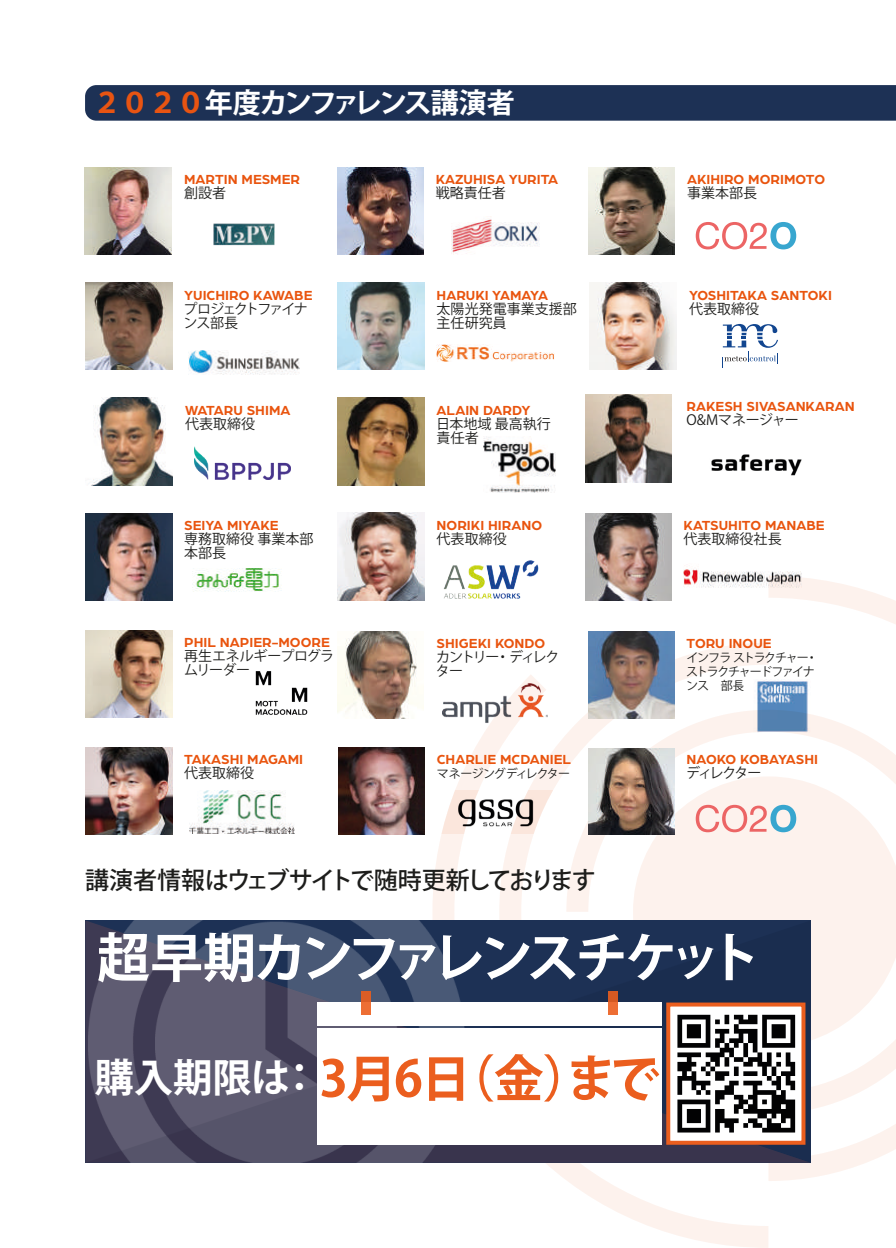
<style>
.page{position:relative;width:896px;height:1248px;background:#fff}
.page>*{position:absolute;margin:0;border:0;box-sizing:border-box;transform-origin:0 0}
.t1{font:700 53px "Koz Go Pr 6 N";letter-spacing:-.11em;color:#fff}
.t2{font:700 50px "Koz Go Pr 6 N";letter-spacing:-.045em;color:#eb5e1e}
.t3{font:700 39.4px "Koz Go Pr 6 N";color:#fff}
.t4{font:700 28px "Koz Go Pr 6 N";letter-spacing:-.04em;color:#fff}
.t5{font:500 24px "Koz Go Pr 6 N";letter-spacing:-.08em;color:#1d1d1b}
.t6{font:700 14px "Arboria";color:#e9540e}
.t7{font:14px/14px "Koz Go Pr 6 N";color:#1d1d1b}
.t8{font:14px/14px "Koz Go Pr 6 N";letter-spacing:-.02em;color:#1d1d1b}
.t9{font:14px/14px "Koz Go Pr 6 N";letter-spacing:-.11em;color:#1d1d1b}
.t10{font:14px/14px "Koz Go Pr 6 N";letter-spacing:-.125em;color:#1d1d1b}
.t11{font:14px "Koz Go Pr 6 N";letter-spacing:-.03em;color:#1d1d1b}
.t12{font:12px/14px "Koz Go Pr 6 N";letter-spacing:-.095em;color:#1d1d1b}
.t13{font:12px "Koz Go Pr 6 N";letter-spacing:-.06em;color:#1d1d1b}
.s1{color:#e85412}
</style>
<div class="page">
<svg style="left:801px;top:576px;width:95px;height:48px"></svg>
<svg style="left:432px;top:723px;width:336px;height:524px"></svg>
<svg style="left:768px;top:1113px;width:128px;height:67px"></svg>
<svg style="left:499px;top:642px;width:269px;height:278px"></svg>
<svg style="left:625px;top:911px;width:271px;height:202px"></svg>
<svg style="left:566px;top:709px;width:330px;height:202px"></svg>
<svg style="left:633px;top:776px;width:263px;height:271px;fill:#fdf2ed"></svg>
<div style="left:85px;top:85px;width:811px;height:36px;background:#1d3155"></div>
<img style="left:86px;top:282px;width:86px;height:88px">
<img style="left:338px;top:282px;width:86px;height:88px">
<img style="left:590px;top:282px;width:86px;height:88px">
<img style="left:337px;top:167px;width:87px;height:88px">
<img style="left:451px;top:219px;width:89px;height:35px">
<img style="left:588px;top:167px;width:86px;height:88px">
<svg style="left:696px;top:222px;width:100px;height:27px"></svg>
<img style="left:85px;top:167px;width:86px;height:88px">
<img style="left:213px;top:223px;width:62px;height:23px">
<img style="left:188px;top:350px;width:111px;height:25px">
<img style="left:437px;top:344px;width:117px;height:17px">
<svg style="left:723px;top:324px;width:55px;height:40px"></svg>
<img style="left:588px;top:631px;width:86px;height:87px">
<img style="left:737px;top:679px;width:81px;height:53px">
<img style="left:338px;top:398px;width:86px;height:87px">
<img style="left:483px;top:437px;width:73px;height:56px">
<img style="left:91px;top:398px;width:81px;height:87px">
<img style="left:194px;top:446px;width:96px;height:34px">
<img style="left:86px;top:630px;width:86px;height:87px">
<img style="left:255px;top:671px;width:53px;height:44px">
<img style="left:338px;top:513px;width:86px;height:87px">
<img style="left:443px;top:560px;width:96px;height:39px">
<img style="left:86px;top:513px;width:86px;height:87px">
<img style="left:192px;top:568px;width:90px;height:24px">
<img style="left:86px;top:747px;width:86px;height:87px">
<img style="left:189px;top:790px;width:106px;height:43px">
<img style="left:337px;top:631px;width:87px;height:87px">
<img style="left:442px;top:680px;width:105px;height:43px">
<img style="left:585px;top:395px;width:86px;height:87px">
<img style="left:711px;top:454px;width:91px;height:22px">
<img style="left:585px;top:513px;width:86px;height:87px">
<img style="left:683px;top:569px;width:118px;height:30px">
<img style="left:338px;top:747px;width:87px;height:87px">
<img style="left:437px;top:790px;width:118px;height:43px">
<svg style="left:85px;top:920px;width:725px;height:242px;background:#3f4662"></svg>
<div style="left:317px;top:1028px;width:344px;height:116px;background:#fff"></div>
<div style="left:317px;top:1002px;width:344px;height:24px;background:#fff"></div>
<div style="left:361px;top:990px;width:10px;height:24px;background:#e3652d"></div>
<div style="left:608px;top:990px;width:10px;height:24px;background:#e1632b"></div>
<div style="left:666px;top:1002px;width:139px;height:142px;background:#fff;border:4px solid #eb5e1e"></div>
<svg style="left:677px;top:1014px;width:118px;height:118px"></svg>
<img style="left:588px;top:748px;width:86px;height:86px">
<svg style="left:696px;top:804px;width:100px;height:28px;background:#dfc8ca"></svg>
<h3 class="t4" style="left:93px;top:86px;width:423px"><span class="s1">２０２０</span>年度カンファレンス講演者</h3>
<p class="t6" style="left:184px;top:170px;width:117px">MARTIN MESMER</p>
<p class="t7" style="left:184px;top:186px;width:43px">創設者</p>
<p class="t6" style="left:436px;top:170px;width:124px">KAZUHISA YURITA</p>
<p class="t7" style="left:436px;top:186px;width:71px">戦略責任者</p>
<p class="t6" style="left:687px;top:170px;width:139px">AKIHIRO MORIMOTO</p>
<p class="t7" style="left:687px;top:186px;width:71px">事業本部長</p>
<p class="t6" style="left:184px;top:285px;width:130px">YUICHIRO KAWABE</p>
<p class="t9" style="left:183px;top:302px;width:126px">プロジェクトファイナンス部長</p>
<p class="t6" style="left:437px;top:285px;width:113px">HARUKI YAMAYA</p>
<p class="t7" style="left:437px;top:302px;width:141px">太陽光発電事業支援部主任研究員</p>
<p class="t6" style="left:689px;top:285px;width:144px">YOSHITAKA SANTOKI</p>
<p class="t7" style="left:689px;top:302px;width:71px">代表取締役</p>
<p class="t6" style="left:185px;top:400px;width:107px">WATARU SHIMA</p>
<p class="t7" style="left:185px;top:417px;width:71px">代表取締役</p>
<p class="t6" style="left:437px;top:400px;width:95px">ALAIN DARDY</p>
<p class="t7" style="left:436px;top:417px;width:116px">日本地域最高執行責任者</p>
<p class="t6" style="left:686px;top:397px;width:170px">RAKESH SIVASANKARAN</p>
<p class="t11" style="left:686px;top:412px;width:114px">O&amp;Mマネージャー</p>
<p class="t6" style="left:184px;top:516px;width:96px">SEIYA MIYAKE</p>
<p class="t7" style="left:184px;top:532px;width:131px">専務取締役事業本部本部長</p>
<p class="t6" style="left:437px;top:515px;width:107px">NORIKI HIRANO</p>
<p class="t7" style="left:437px;top:532px;width:71px">代表取締役</p>
<p class="t6" style="left:683px;top:516px;width:143px">KATSUHITO MANABE</p>
<p class="t7" style="left:683px;top:532px;width:99px">代表取締役社長</p>
<p class="t6" style="left:184px;top:632px;width:147px">PHIL NAPIER-MOORE</p>
<p class="t8" style="left:184px;top:649px;width:152px">再生エネルギープログラムリーダー</p>
<p class="t6" style="left:437px;top:633px;width:110px">SHIGEKI KONDO</p>
<p class="t10" style="left:436px;top:650px;width:125px">カントリー・ディレクター</p>
<p class="t6" style="left:686px;top:633px;width:86px">TORU INOUE</p>
<p class="t12" style="left:686px;top:650px;width:133px">インフラストラクチャー・ストラクチャードファイナンス　部長</p>
<p class="t6" style="left:184px;top:750px;width:120px">TAKASHI MAGAMI</p>
<p class="t7" style="left:184px;top:766px;width:71px">代表取締役</p>
<p class="t6" style="left:437px;top:750px;width:136px">CHARLIE MCDANIEL</p>
<p class="t13" style="left:437px;top:767px;width:135px">マネージングディレクター</p>
<p class="t6" style="left:686px;top:750px;width:133px">NAOKO KOBAYASHI</p>
<p class="t7" style="left:686px;top:766px;width:77px">ディレクター</p>
<h3 class="t5" style="left:85px;top:866px;width:512px">講演者情報はウェブサイトで随時更新しております</h3>
<h1 class="t1" style="left:97px;top:927px;width:665px">超早期カンファレンスチケット</h1>
<h3 class="t3" style="left:94px;top:1054px;width:226px">購入期限は：</h3>
<h2 class="t2" style="left:319px;top:1050px;width:342px">3月6日（金）まで</h2>
</div>
